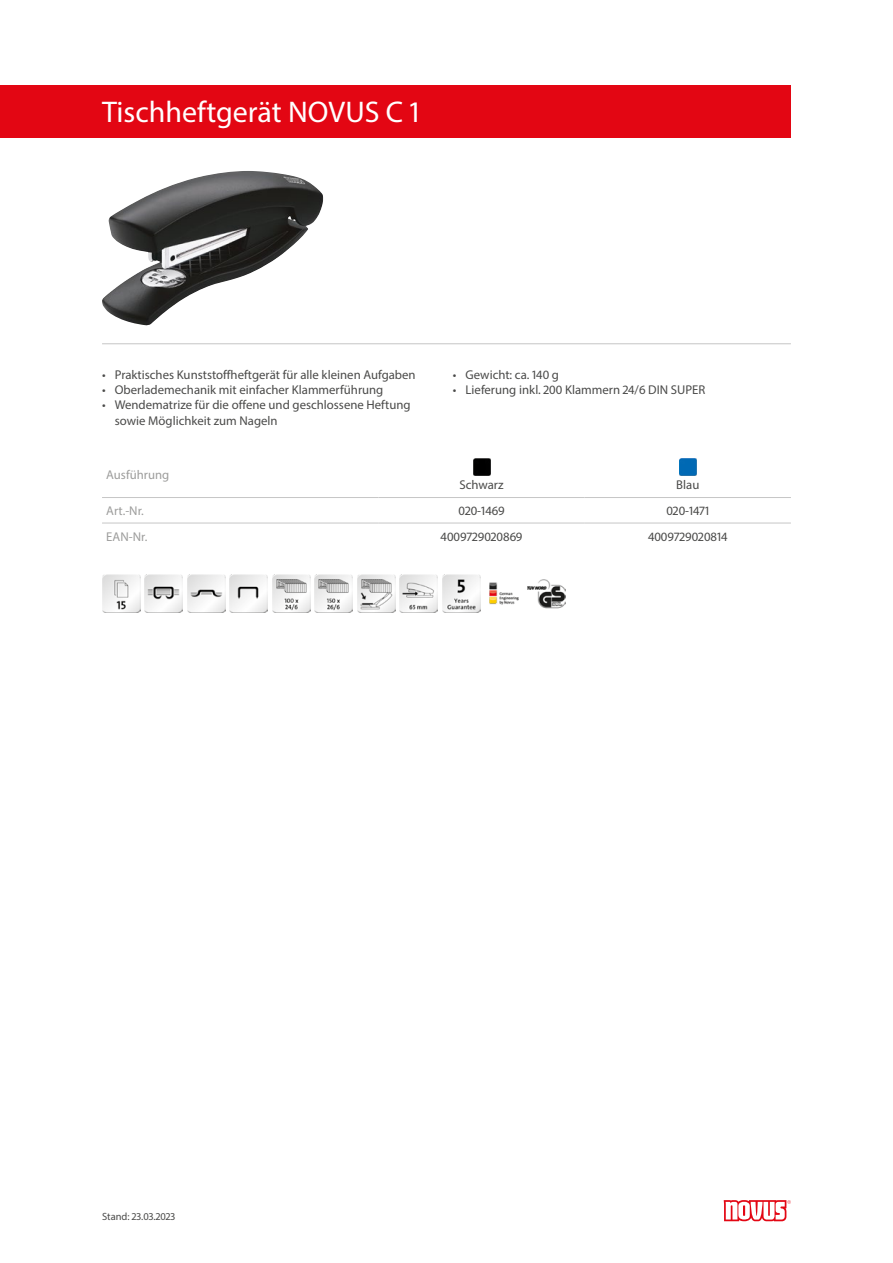
<style>
.page{position:relative;width:893px;height:1263px;background:#fff}
.page>*{position:absolute;margin:0;border:0;box-sizing:border-box;transform-origin:0 0}
.Produktname{font:30px "Myriad Pro";color:#fff}
.Produkttabelle_Zentr{font:12.75px/15.3px "Myriad Pro";color:#4a4a49}
.Produkttabelle_Links{font:12.75px "Myriad Pro";color:#9d9d9c}
.Farbildtext{font:12.75px "Myriad Pro";color:#4a4a49}
.t1{font:10.5px "Myriad Pro";color:#4a4a49}
</style>
<div class="page">
<img style="left:102px;top:171px;width:222px;height:155px">
<hr style="left:102px;top:343px;width:689px;height:1px;background:#c6c6c6">
<img style="left:102px;top:574px;width:38px;height:38px">
<img style="left:145px;top:574px;width:38px;height:38px">
<img style="left:187px;top:574px;width:38px;height:38px">
<img style="left:230px;top:574px;width:38px;height:38px">
<img style="left:272px;top:574px;width:38px;height:38px">
<img style="left:315px;top:574px;width:38px;height:38px">
<img style="left:357px;top:574px;width:38px;height:38px">
<img style="left:400px;top:574px;width:38px;height:38px">
<img style="left:442px;top:574px;width:38px;height:38px">
<img style="left:489px;top:582px;width:30px;height:23px">
<img style="left:527px;top:579px;width:39px;height:30px">
<svg style="left:724px;top:1200px;width:67px;height:21px"></svg>
<div style="left:0;top:85px;width:791px;height:53px;background:#e30613"></div>
<hr style="left:102px;top:497px;width:276px;height:1px;background:#c6c6c6">
<hr style="left:378px;top:497px;width:207px;height:1px;background:#c6c6c6">
<hr style="left:585px;top:497px;width:206px;height:1px;background:#c6c6c6">
<hr style="left:102px;top:523px;width:276px;height:1px;background:#c6c6c6">
<hr style="left:378px;top:523px;width:207px;height:1px;background:#c6c6c6">
<hr style="left:585px;top:523px;width:206px;height:1px;background:#c6c6c6">
<img style="left:473px;top:459px;width:17px;height:17px">
<img style="left:679px;top:459px;width:17px;height:17px">
<p class="Produktname" style="left:102px;top:94px;width:319px">Tischheftgerät NOVUS C 1</p>
<p class="Produkttabelle_Zentr" style="left:102px;top:367px;width:315px">• Praktisches Kunststoffheftgerät für alle kleinen Aufgaben</p>
<p class="Produkttabelle_Zentr" style="left:102px;top:382px;width:283px">• Oberlademechanik mit einfacher Klammerführung</p>
<p class="Produkttabelle_Zentr" style="left:115px;top:397px;width:297px;text-indent:-13px">• Wendematrize für die offene und geschlossene Heftung sowie Möglichkeit zum Nageln</p>
<p class="Produkttabelle_Links" style="left:106px;top:467px;width:64px">Ausführung</p>
<p class="Produkttabelle_Zentr" style="left:453px;top:367px;width:108px">• Gewicht: ca. 140 g</p>
<p class="Produkttabelle_Zentr" style="left:453px;top:382px;width:254px">• Lieferung inkl. 200 Klammern 24/6 DIN SUPER</p>
<p class="Farbildtext" style="left:459px;top:477px;width:46px">Schwarz</p>
<p class="Farbildtext" style="left:676px;top:477px;width:25px">Blau</p>
<p class="Produkttabelle_Links" style="left:106px;top:503px;width:39px">Art.-Nr.</p>
<p class="Produkttabelle_Zentr" style="left:458px;top:503px;width:48px">020-1469</p>
<p class="Produkttabelle_Zentr" style="left:666px;top:503px;width:44px">020-1471</p>
<p class="Produkttabelle_Links" style="left:106px;top:528px;width:43px">EAN-Nr.</p>
<p class="Produkttabelle_Zentr" style="left:441px;top:528px;width:83px">4009729020869</p>
<p class="Produkttabelle_Zentr" style="left:648px;top:528px;width:81px">4009729020814</p>
<p class="t1" style="left:102px;top:1210px;width:75px">Stand: 23.03.2023</p>
</div>
